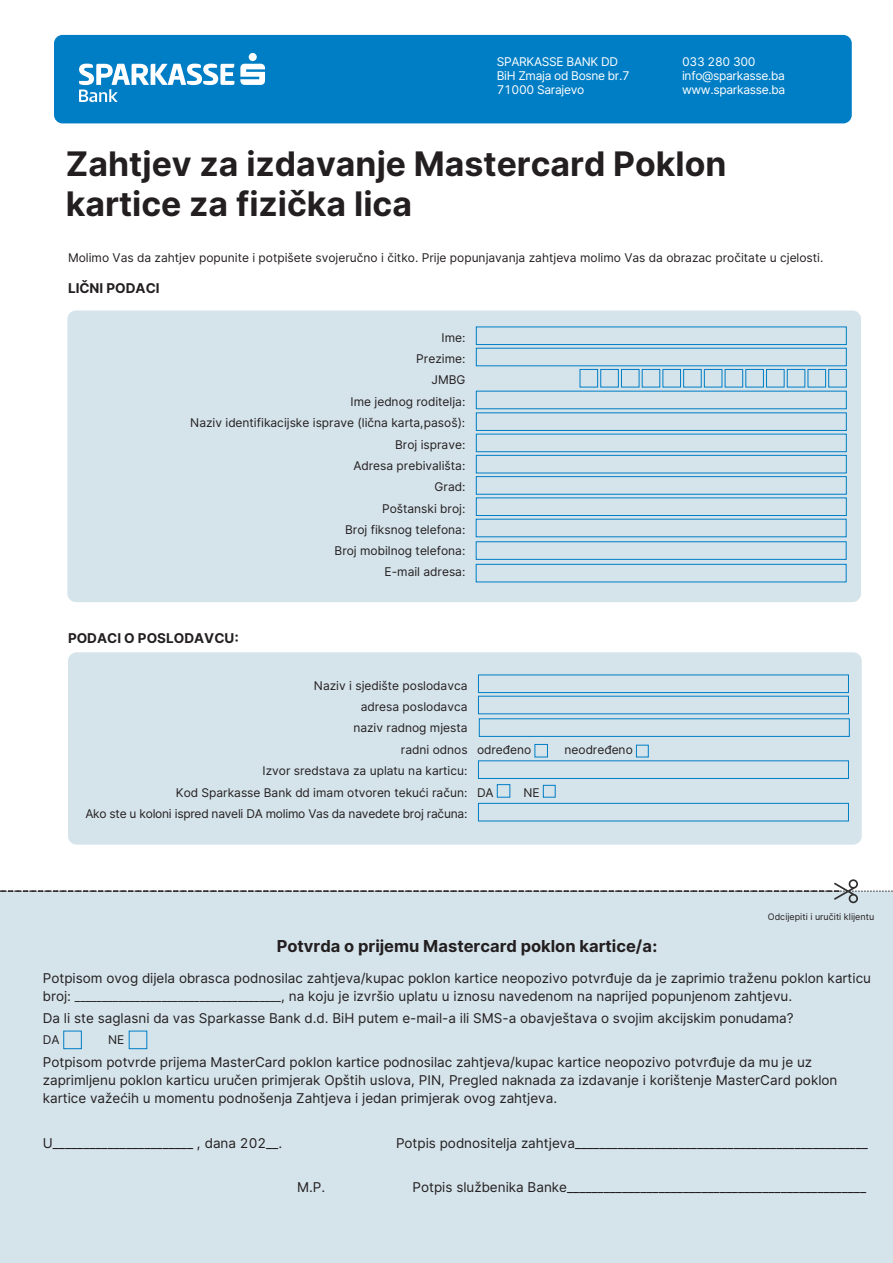
<style>
.page{position:relative;width:893px;height:1263px;background:#fff}
.page>*{position:absolute;margin:0;border:0;box-sizing:border-box;transform-origin:0 0}
.t1{font:700 33.75px/40.5px "Inter";color:#231f20}
.t2{font:700 16.5px "Inter";color:#231f20}
.t3{font:13.5px/18px "Inter";color:#231f20}
.t4{font:700 13.5px "Inter";color:#231f20}
.t5{font:12px/21.3px "Inter";color:#231f20}
.t6{font:12px/14.4px "Inter";letter-spacing:-.025em;color:#fff}
.t7{font:12px "Inter";letter-spacing:-.02em;color:#231f20}
.t8{font:9px "Inter";color:#231f20}
.s1{font-size:12px}
</style>
<div class="page">
<div style="left:54px;top:35px;width:798px;height:88px;background:#007ec5;border-radius:9px"></div>
<svg style="left:79px;top:64px;width:155px;height:38px"></svg>
<svg style="left:240px;top:64px;width:25px;height:21px"></svg>
<div style="left:249px;top:53px;width:8px;height:8px;background:#fff;border-radius:50%"></div>
<div style="left:68px;top:652px;width:794px;height:192px;background:#d5e3ea;border-radius:9px"></div>
<div style="left:478px;top:675px;width:371px;height:18px;border:1px solid #007ec5"></div>
<div style="left:535px;top:744px;width:13px;height:13px;border:1px solid #007ec5"></div>
<div style="left:636px;top:745px;width:12px;height:12px;border:1px solid #007ec5"></div>
<div style="left:478px;top:761px;width:371px;height:18px;border:1px solid #007ec5"></div>
<div style="left:497px;top:784px;width:13px;height:13px;border:1px solid #007ec5"></div>
<div style="left:543px;top:785px;width:12px;height:12px;border:1px solid #007ec5"></div>
<div style="left:478px;top:803px;width:371px;height:18px;border:1px solid #007ec5"></div>
<div style="left:0;top:903px;width:893px;height:360px;background:#d5e3ea"></div>
<svg style="left:0;top:879px;width:893px;height:24px"></svg>
<div style="left:479px;top:718px;width:370px;height:18px;border:1px solid #007ec5"></div>
<div style="left:64px;top:1031px;width:18px;height:18px;border:1px solid #007ec5"></div>
<div style="left:129px;top:1031px;width:18px;height:18px;border:1px solid #007ec5"></div>
<div style="left:67px;top:310px;width:794px;height:292px;background:#d5e3ea;border-radius:9px"></div>
<div style="left:476px;top:327px;width:370px;height:18px;border:1px solid #007ec5"></div>
<div style="left:580px;top:369px;width:18px;height:18px;border:1px solid #007ec5"></div>
<div style="left:600px;top:369px;width:18px;height:18px;border:1px solid #007ec5"></div>
<div style="left:621px;top:369px;width:18px;height:18px;border:1px solid #007ec5"></div>
<div style="left:642px;top:369px;width:18px;height:18px;border:1px solid #007ec5"></div>
<div style="left:663px;top:369px;width:18px;height:18px;border:1px solid #007ec5"></div>
<div style="left:683px;top:369px;width:18px;height:18px;border:1px solid #007ec5"></div>
<div style="left:704px;top:369px;width:18px;height:18px;border:1px solid #007ec5"></div>
<div style="left:725px;top:369px;width:18px;height:18px;border:1px solid #007ec5"></div>
<div style="left:746px;top:369px;width:18px;height:18px;border:1px solid #007ec5"></div>
<div style="left:766px;top:369px;width:18px;height:18px;border:1px solid #007ec5"></div>
<div style="left:787px;top:369px;width:18px;height:18px;border:1px solid #007ec5"></div>
<div style="left:808px;top:369px;width:18px;height:18px;border:1px solid #007ec5"></div>
<div style="left:828px;top:369px;width:18px;height:18px;border:1px solid #007ec5"></div>
<div style="left:476px;top:391px;width:370px;height:18px;border:1px solid #007ec5"></div>
<div style="left:476px;top:413px;width:370px;height:18px;border:1px solid #007ec5"></div>
<div style="left:476px;top:434px;width:370px;height:18px;border:1px solid #007ec5"></div>
<div style="left:476px;top:455px;width:370px;height:18px;border:1px solid #007ec5"></div>
<div style="left:476px;top:476px;width:370px;height:18px;border:1px solid #007ec5"></div>
<div style="left:476px;top:498px;width:370px;height:18px;border:1px solid #007ec5"></div>
<div style="left:476px;top:542px;width:370px;height:18px;border:1px solid #007ec5"></div>
<div style="left:476px;top:564px;width:370px;height:18px;border:1px solid #007ec5"></div>
<p class="t6" style="left:497px;top:54px;width:135px">SPARKASSE BANK DD<br>BiH Zmaja od Bosne br.7<br>71000 Sarajevo</p>
<p class="t6" style="left:682px;top:54px;width:105px">033 280 300 info@sparkasse.ba www.sparkasse.ba</p>
<h1 class="t1" style="left:66px;top:142px;width:662px">Zahtjev za izdavanje Mastercard Poklon kartice za fizička lica</h1>
<p class="t5" style="left:68px;top:246px;width:757px">Molimo Vas da zahtjev popunite i potpišete svojeručno i čitko. Prije popunjavanja zahtjeva molimo Vas da obrazac pročitate u cjelosti.</p>
<p class="t4" style="left:68px;top:278px;width:93px">LIČNI PODACI</p>
<p class="t5" style="left:190px;top:326px;width:277px;text-align:right">Ime:<br>Prezime:<br>JMBG<br>Ime jednog roditelja:<br>Naziv identifikacijske isprave (lična karta,pasoš):<br>Broj isprave:<br>Adresa prebivališta:<br>Grad:<br>Poštanski broj:<br>Broj fiksnog telefona:<br>Broj mobilnog telefona:<br>E-mail adresa:</p>
<p class="t4" style="left:68px;top:628px;width:172px">PODACI O POSLODAVCU:</p>
<p class="t5" style="left:314px;top:674px;width:155px">Naziv i sjedište poslodavca</p>
<p class="t5" style="left:361px;top:695px;width:108px">adresa poslodavca</p>
<p class="t5" style="left:353px;top:717px;width:116px">naziv radnog mjesta</p>
<p class="t5" style="left:401px;top:738px;width:132px">radni odnos određeno</p>
<p class="t5" style="left:564px;top:739px;width:70px">neodređeno</p>
<p class="t5" style="left:176px;top:760px;width:319px;text-indent:87px">Izvor sredstava za uplatu na karticu:<br>Kod Sparkasse Bank dd imam otvoren tekući račun: DA</p>
<p class="t5" style="left:523px;top:782px;width:18px">NE</p>
<p class="t7" style="left:85px;top:805px;width:384px">Ako ste u koloni ispred naveli DA molimo Vas da navedete broj računa:</p>
<p class="t8" style="left:768px;top:910px;width:108px">Odcijepiti i uručiti klijentu</p>
<p class="t2" style="left:277px;top:933px;width:382px">Potvrda o prijemu Mastercard poklon kartice/a:</p>
<p class="t3" style="left:43px;top:968px;width:830px">Potpisom ovog dijela obrasca podnosilac zahtjeva/kupac poklon kartice neopozivo potvrđuje da je zaprimio traženu poklon karticu broj: <span class="s1">______________________________________</span>, na koju je izvršio uplatu u iznosu navedenom na naprijed popunjenom zahtjevu.</p>
<p class="t3" style="left:43px;top:1009px;width:752px">Da li ste saglasni da vas Sparkasse Bank d.d. BiH putem e-mail-a ili SMS-a obavještava o svojim akcijskim ponudama?</p>
<p class="t3" style="left:43px;top:1053px;width:796px">Potpisom potvrde prijema MasterCard poklon kartice podnosilac zahtjeva/kupac kartice neopozivo potvrđuje da mu je uz zaprimljenu poklon karticu uručen primjerak Opštih uslova, PIN, Pregled naknada za izdavanje i korištenje MasterCard poklon kartice važećih u momentu podnošenja Zahtjeva i jedan primjerak ovog zahtjeva.</p>
<p class="t3" style="left:43px;top:1134px;width:241px">U_______________________ , dana 202__.</p>
<p class="t3" style="left:396px;top:1134px;width:473px">Potpis podnositelja zahtjeva________________________________________________</p>
<p class="t3" style="left:297px;top:1178px;width:30px">M.P.</p>
<p class="t3" style="left:413px;top:1178px;width:455px">Potpis službenika Banke_________________________________________________</p>
<p class="t5" style="left:43px;top:1029px;width:18px">DA</p>
<p class="t5" style="left:108px;top:1029px;width:18px">NE</p>
</div>
